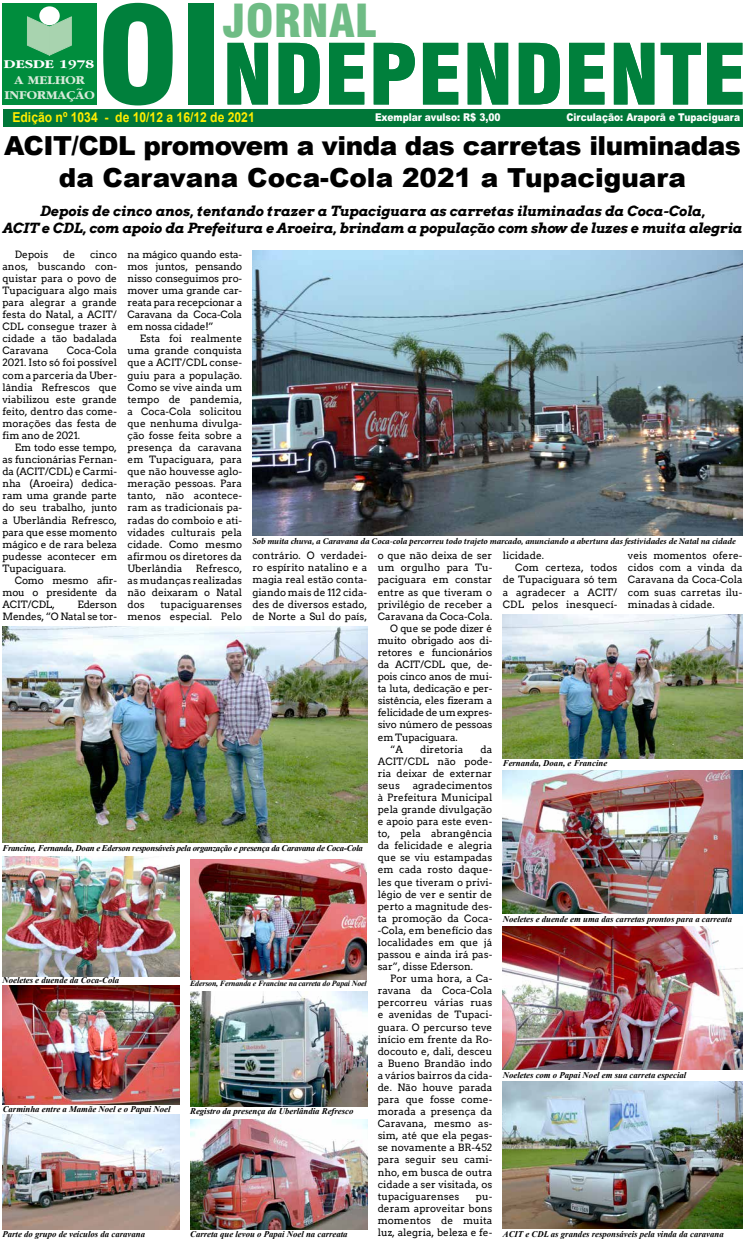
<style>
.page{position:relative;width:745px;height:1241px;background:#fff}
.page>*{position:absolute;margin:0;border:0;box-sizing:border-box;transform-origin:0 0}
.t1{font:900 condensed 130.11px "Swiss 721 BT";color:#00803c;scale:1.06 1}
.t2{font:900 condensed 81.9px "Swiss 721 BT";color:#00803c;scale:1.05 1}
.t3{font:900 condensed 44.36px "Swiss 721 BT";color:#6fbc85;scale:1.06 1}
.t4{font:900 26.25px/31.5px "Arial";letter-spacing:-.02em;color:#000;text-align:center}
.t5{font:italic 700 14px/16.8px "Arvo";letter-spacing:-.01em;color:#000;text-align:center}
.t6{font:700 13.65px "Arial";color:#ffed00;scale:.89 1}
.t7{font:700 12.95px "Garnet Broad";color:#d7ead9;scale:.82 1}
.t8{font:700 12.95px "Garnet Broad";color:#fff;scale:.94 1}
.t9{font:900 10.76px "Arial";color:#fff;scale:.85 1}
.t10{font:10.06px/12.1px "Arvo";color:#000;text-align:justify}
.t11{font:10.06px/12.1px "Arvo";letter-spacing:-.02em;color:#000;text-align:right}
.t12{font:italic 700 8.75px "Times New Roman";color:#000}
.t13{font:italic 700 8.75px "Minion Pro";letter-spacing:-.005em;color:#000}
.t14{font:italic 700 8.75px "Times New Roman";letter-spacing:-.03em;color:#000}
.t15{font:italic 700 7.88px "Times New Roman";letter-spacing:-.02em;color:#000}
.s1{font-size:134.92px}
</style>
<div class="page">
<img style="left:3px;top:856px;width:176px;height:119px">
<div style="left:3px;top:109px;width:739px;height:17px;background:#007738"></div>
<div style="left:2px;top:3px;width:95px;height:101px;background:#008d3d"></div>
<svg style="left:27px;top:16px;width:45px;height:40px"></svg>
<div style="left:39px;top:6px;width:21px;height:19px;background:#fff;border-radius:50%"></div>
<img style="left:252px;top:250px;width:490px;height:285px">
<img style="left:3px;top:626px;width:364px;height:215px">
<img style="left:502px;top:615px;width:240px;height:143px">
<img style="left:190px;top:859px;width:176px;height:120px">
<img style="left:2px;top:1114px;width:177px;height:115px">
<img style="left:2px;top:985px;width:177px;height:119px">
<img style="left:502px;top:1081px;width:240px;height:147px">
<img style="left:190px;top:991px;width:177px;height:115px">
<img style="left:502px;top:926px;width:240px;height:143px">
<img style="left:502px;top:770px;width:240px;height:143px">
<img style="left:190px;top:1119px;width:177px;height:110px">
<h1 class="t1" style="left:97px;top:-22px;width:79px">O</h1>
<h2 class="t2" style="left:180px;top:26px;width:541px"><span class="s1">I</span>NDEPENDENTE</h2>
<p class="t9" style="left:375px;top:110px;width:149px">Exemplar avulso: R$ 3,00</p>
<p class="t9" style="left:566px;top:110px;width:206px">Circulação: Araporã e Tupaciguara</p>
<h3 class="t3" style="left:223px;top:-6px;width:146px">JORNAL</h3>
<p class="t8" style="left:4px;top:56px;width:97px">DESDE 1978</p>
<p class="t7" style="left:4px;top:87px;width:112px">INFORMAÇÃO</p>
<h3 class="t6" style="left:12px;top:107px;width:273px">Edição nº 1034 - de 10/12 a 16/12 de 2021</h3>
<p class="t7" style="left:14px;top:72px;width:87px">A MELHOR</p>
<h3 class="t4" style="left:4px;top:130px;width:737px">ACIT/CDL promovem a vinda das carretas iluminadas da Caravana Coca-Cola 2021 a Tupaciguara</h3>
<h3 class="t5" style="left:3px;top:202px;width:740px">Depois de cinco anos, tentando trazer a Tupaciguara as carretas iluminadas da Coca-Cola,<br>ACIT e CDL, com apoio da Prefeitura e Aroeira, brindam a população com show de luzes e muita alegria</h3>
<p class="t10" style="left:127px;top:248px;width:116px">na mágico quando esta&shy;mos juntos, pensando nisso conseguimos pro&shy;mover uma grande car&shy;reata para recepcionar a Caravana da Coca-Cola em nossa cidade!”</p>
<p class="t10" style="left:127px;top:332px;width:116px;text-indent:12px">Esta foi realmente uma grande conquista que a ACIT/CDL conse&shy;guiu para a população.<br>Como se vive ainda um tempo de pandemia, a Coca-Cola solicitou que nenhuma divulga&shy;ção fosse feita sobre a presença da caravana em Tupaciguara, para que não houvesse aglo&shy;meração pessoas. Para tanto, não acontece&shy;ram as tradicionais pa&shy;radas do comboio e ati&shy;vidades culturais pela cidade. Como mesmo afirmou os diretores da Uberlândia</p>
<p class="t10" style="left:15px;top:248px;width:35px">Depois</p>
<p class="t10" style="left:63px;top:248px;width:14px">de</p>
<p class="t10" style="left:2px;top:248px;width:116px;text-indent:87px">cinco anos, buscando con&shy;quistar para o povo de Tupaciguara algo mais para alegrar a grande festa do Natal, a ACIT/ CDL consegue trazer à cidade a tão badalada Caravana</p>
<p class="t10" style="left:2px;top:345px;width:116px;text-indent:64px">Coca-Cola 2021. Isto só foi possível com a parceria da Uber&shy;lândia Refrescos que viabilizou este grande feito, dentro das come&shy;morações das festa de fim ano de 2021.</p>
<p class="t10" style="left:2px;top:441px;width:116px;text-indent:12px">Em todo esse tempo, as funcionárias Fernan&shy;da (ACIT/CDL) e Carmi&shy;nha (Aroeira) dedica&shy;ram uma grande parte do seu trabalho, junto a Uberlândia Refresco, para que esse momento mágico e de rara beleza pudesse acontecer em Tupaciguara.</p>
<p class="t10" style="left:2px;top:574px;width:116px;text-indent:12px">Como mesmo afir&shy;mou o presidente da ACIT/CDL,</p>
<p class="t13" style="left:252px;top:535px;width:484px">Sob muita chuva, a Caravana da Coca-cola percorreu todo trajeto marcado, anunciando a abertura das festividades de Natal na cidade</p>
<p class="t10" style="left:502px;top:549px;width:43px">licidade.</p>
<p class="t10" style="left:515px;top:561px;width:104px">Com certeza, todos</p>
<p class="t10" style="left:502px;top:573px;width:116px">de Tupaciguara só tem</p>
<p class="t10" style="left:502px;top:585px;width:116px">a agradecer a ACIT/</p>
<p class="t10" style="left:502px;top:598px;width:116px">CDL pelos inesquecí-</p>
<p class="t10" style="left:627px;top:549px;width:116px">veis momentos ofere&shy;cidos com a vinda da Caravana da Coca-Cola com suas carretas ilu&shy;minadas à cidade.</p>
<p class="t10" style="left:252px;top:549px;width:116px">contrário. O verdadei&shy;ro espírito natalino e a magia real estão conta&shy;giando mais de 112 cida&shy;des de diversos estado, de Norte a Sul do país,</p>
<p class="t10" style="left:377px;top:549px;width:116px">o que não deixa de ser</p>
<p class="t10" style="left:377px;top:561px;width:116px">um orgulho para Tu-</p>
<p class="t10" style="left:377px;top:573px;width:116px">paciguara em constar</p>
<p class="t10" style="left:377px;top:585px;width:116px">entre as que tiveram o</p>
<p class="t10" style="left:377px;top:598px;width:116px">privilégio de receber a</p>
<p class="t10" style="left:377px;top:610px;width:116px">Caravana da Coca-Cola.</p>
<p class="t11" style="left:390px;top:622px;width:104px">O que se pode dizer é</p>
<p class="t11" style="left:377px;top:634px;width:116px">muito obrigado aos di-</p>
<p class="t11" style="left:377px;top:646px;width:116px">retores e funcionários</p>
<p class="t11" style="left:377px;top:658px;width:116px">da ACIT/CDL que, de-</p>
<p class="t11" style="left:377px;top:670px;width:116px">pois cinco anos de mui-</p>
<p class="t11" style="left:377px;top:682px;width:116px">ta luta, dedicação e per-</p>
<p class="t11" style="left:377px;top:694px;width:116px">sistência, eles fizeram a</p>
<p class="t11" style="left:377px;top:706px;width:116px">felicidade de um expres-</p>
<p class="t11" style="left:377px;top:718px;width:116px">sivo número de pessoas</p>
<p class="t11" style="left:377px;top:730px;width:81px">em Tupaciguara.</p>
<p class="t10" style="left:390px;top:742px;width:14px">“A</p>
<p class="t10" style="left:420px;top:742px;width:45px">diretoria</p>
<p class="t10" style="left:127px;top:562px;width:116px;text-indent:68px">Refresco, as mudanças realizadas não deixaram o Natal dos</p>
<p class="t11" style="left:2px;top:598px;width:116px">Ederson<br>Mendes, “O Natal se tor-</p>
<p class="t10" style="left:127px;top:598px;width:116px;text-align:right">tupaciguarenses menos especial. Pelo</p>
<p class="t10" style="left:377px;top:742px;width:116px;text-indent:103px">da ACIT/CDL não pode&shy;ria deixar de externar seus</p>
<p class="t12" style="left:502px;top:757px;width:106px">Fernanda, Doan, e Francine</p>
<p class="t10" style="left:377px;top:779px;width:116px;text-indent:35px">agradecimentos à Prefeitura Municipal pela grande divulgação e apoio para este even&shy;to, pela abrangência da felicidade e alegria que se viu estampadas em cada rosto daque&shy;les que tiveram o privi&shy;légio de ver e sentir de perto a magnitude des&shy;ta promoção da Coca--Cola, em benefício das localidades em que já passou e ainda irá pas&shy;sar”, disse Ederson.</p>
<p class="t10" style="left:377px;top:972px;width:116px;text-indent:12px">Por uma hora, a Ca&shy;ravana da Coca-Cola percorreu várias ruas e avenidas de Tupaci&shy;guara. O percurso teve início em frente da Ro&shy;docouto e, dali, desceu a Bueno Brandão indo a vários bairros da cida&shy;de. Não houve parada para que fosse come&shy;morada a presença da Caravana, mesmo as&shy;sim, até que ela pegas&shy;se novamente a BR-452 para seguir seu cami&shy;nho, em busca de outra cidade a ser visitada, os tupaciguarenses</p>
<p class="t14" style="left:2px;top:842px;width:362px">Francine, Fernanda, Doan e Ederson responsáveis pela organzação e presença da Caravana de Coca-Cola</p>
<p class="t12" style="left:502px;top:913px;width:230px">Noeletes e duende em uma das carretas prontos para a carreata</p>
<p class="t12" style="left:2px;top:973px;width:118px">Noeletes e duende da Coca-Cola</p>
<p class="t15" style="left:190px;top:977px;width:178px">Ederson, Fernanda e Francine na carreta do Papai Noel</p>
<p class="t12" style="left:502px;top:1069px;width:185px">Noeletes com o Papai Noel em sua carreta especial</p>
<p class="t12" style="left:3px;top:1103px;width:169px">Carminha entre a Mamãe Noel e o Papai Noel</p>
<p class="t12" style="left:190px;top:1104px;width:165px">Registro da presença da Uberlândia Refresco</p>
<p class="t10" style="left:377px;top:1189px;width:116px;text-indent:98px">pu&shy;deram aproveitar bons momentos de muita luz, alegria, beleza e fe-</p>
<p class="t12" style="left:190px;top:1227px;width:159px">Carreta que levou o Papai Noel na carreata</p>
<p class="t12" style="left:2px;top:1227px;width:144px">Parte do grupo de veículos da caravana</p>
<p class="t12" style="left:502px;top:1227px;width:222px">ACIT e CDL as grandes responsáveis pela vinda da caravana</p>
</div>
